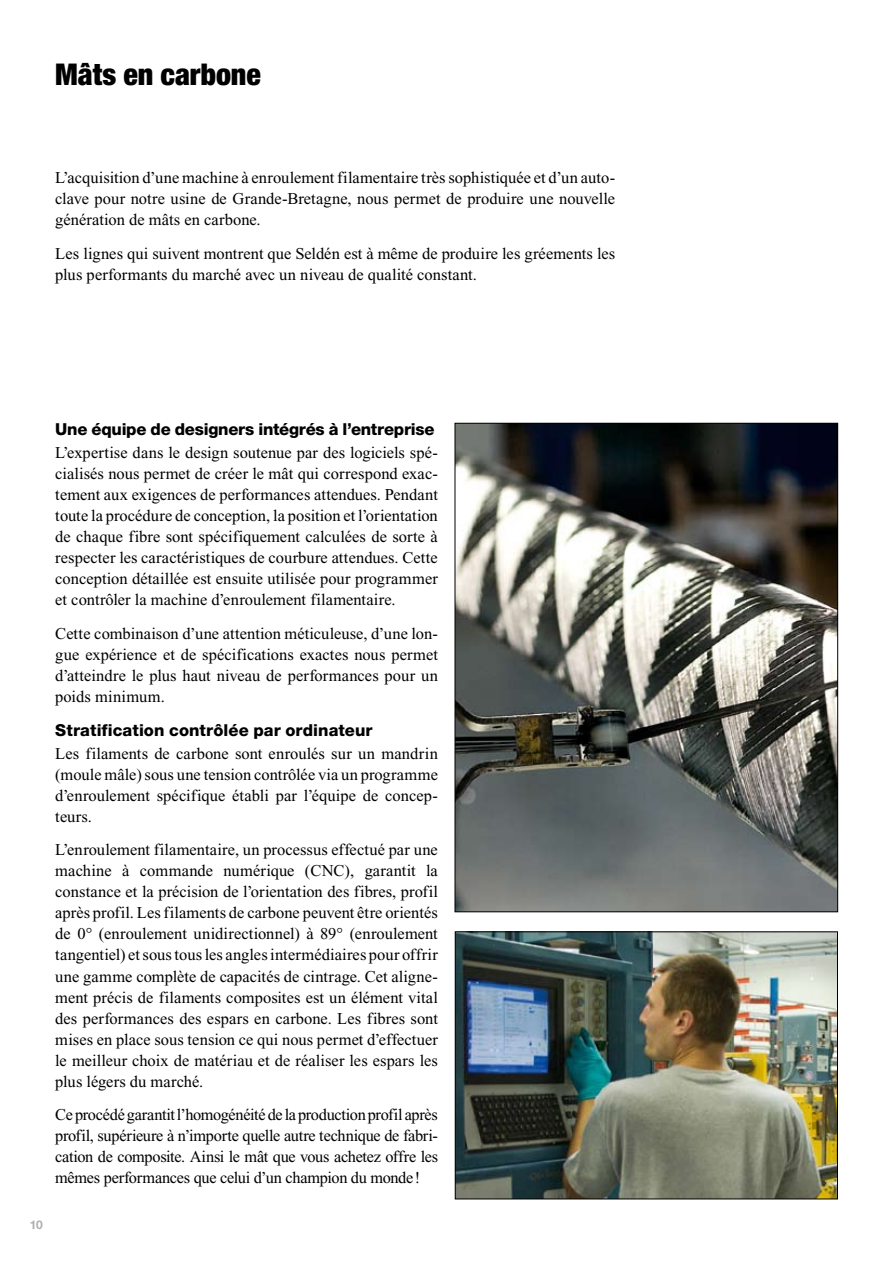
<style>
.page{position:relative;width:893px;height:1263px;background:#fff}
.page>*{position:absolute;margin:0;border:0;box-sizing:border-box;transform-origin:0 0}
.t1{font:900 condensed 30px "Helvetica Neue LT Pro";color:#000}
.t2{font:16.5px/21px "Times New Roman";color:#000;text-align:justify}
.t3{font:800 16.5px "Helvetica Neue LT Pro";color:#000}
.t4{font:700 12px "Helvetica Neue LT Pro";color:#aeafb2}
</style>
<div class="page">
<img style="left:457px;top:425px;width:379px;height:485px">
<img style="left:457px;top:934px;width:379px;height:263px">
<div style="left:455px;top:932px;width:383px;height:267px;border:1px solid #000"></div>
<h1 class="t1" style="left:55px;top:56px;width:207px">Mâts en carbone</h1>
<p class="t2" style="left:55px;top:167px;width:561px">L’acquisition d’une machine à enroulement filamentaire très sophistiquée et d’un auto&shy;clave pour notre usine de Grande-Bretagne, nous permet de produire une nouvelle génération de mâts en carbone.</p>
<p class="t2" style="left:55px;top:243px;width:561px">Les lignes qui suivent montrent que Seldén est à même de produire les gréements les plus performants du marché avec un niveau de qualité constant.</p>
<p class="t3" style="left:55px;top:419px;width:381px">Une équipe de designers intégrés à l’entreprise</p>
<p class="t2" style="left:55px;top:442px;width:384px">L’expertise dans le design soutenue par des logiciels spé&shy;cialisés nous permet de créer le mât qui correspond exac&shy;tement aux exigences de performances attendues. Pendant toute la procédure de conception, la position et l’orientation de chaque fibre sont spécifiquement calculées de sorte à respecter les caractéristiques de courbure attendues. Cette conception détaillée est ensuite utilisée pour programmer et contrôler la machine d’enroulement filamentaire.</p>
<p class="t2" style="left:55px;top:623px;width:384px">Cette combinaison d’une attention méticuleuse, d’une lon&shy;gue expérience et de spécifications exactes nous permet d’atteindre le plus haut niveau de performances pour un poids minimum.</p>
<p class="t3" style="left:55px;top:720px;width:319px">Stratification contrôlée par ordinateur</p>
<p class="t2" style="left:55px;top:743px;width:384px">Les filaments de carbone sont enroulés sur un mandrin (moule mâle) sous une tension contrôlée via un programme d’enroulement spécifique établi par l’équipe de concep&shy;teurs.</p>
<p class="t2" style="left:55px;top:839px;width:384px">L’enroulement filamentaire, un processus effectué par une machine à commande numérique (CNC), garantit la constance et la précision de l’orientation des fibres, profil après profil. Les filaments de carbone peuvent être orientés de 0° (enroulement unidirectionnel) à 89° (enroulement tangentiel) et sous tous les angles intermédiaires pour offrir une gamme complète de capacités de cintrage. Cet aligne&shy;ment précis de filaments composites est un élément vital des performances des espars en carbone. Les fibres sont mises en place sous tension ce qui nous permet d’effectuer le meilleur choix de matériau et de réaliser les espars les plus légers du marché.</p>
<p class="t2" style="left:55px;top:1104px;width:384px">Ce procédé garantit l’homogénéité de la production profil après profil, supérieure à n’importe quelle autre technique de fabri&shy;cation de composite. Ainsi le mât que vous achetez offre les mêmes performances que celui d’un champion du monde!</p>
<p class="t4" style="left:30px;top:1217px;width:15px">10</p>
</div>
